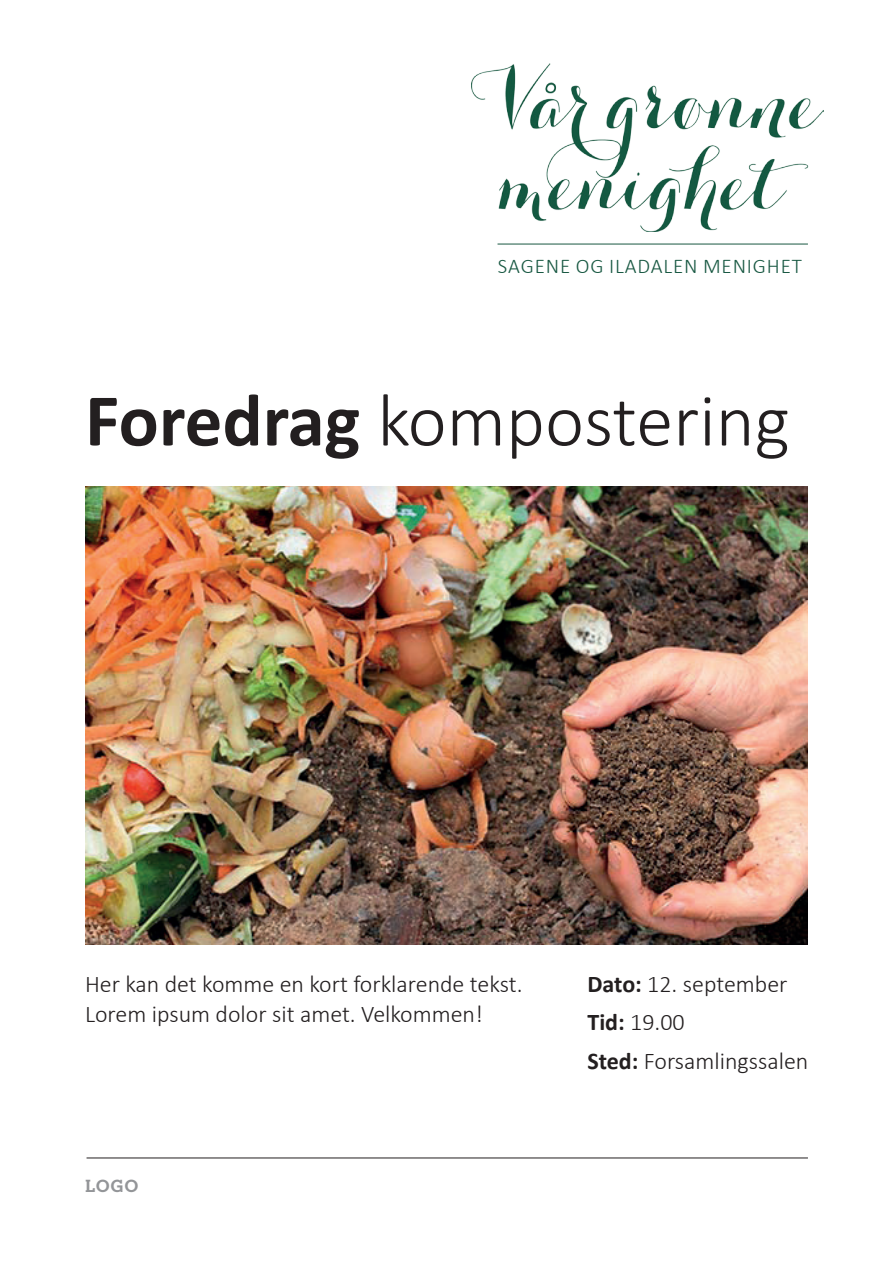
<style>
.page{position:relative;width:893px;height:1263px;background:#fff}
.page>*{position:absolute;margin:0;border:0;box-sizing:border-box;transform-origin:0 0}
.t1{font:300 75px "Calibri";color:#231f20}
.t2{font:300 24px/38.5px "Calibri";color:#231f20}
.t3{font:300 21px "Calibri";letter-spacing:.04em;color:#185842}
.t4{font:700 18px "Neutraface Slab Text";color:#939598}
.s1{font-weight:700}
</style>
<div class="page">
<hr style="left:87px;top:1158px;width:721px;height:1px;background:#231f20">
<img style="left:85px;top:487px;width:723px;height:457px">
<img style="left:472px;top:64px;width:352px;height:168px">
<hr style="left:497px;top:244px;width:311px;height:1px;background:#185842">
<p class="t3" style="left:498px;top:253px;width:305px">SAGENE OG ILADALEN MENIGHET</p>
<h1 class="t1" style="left:85px;top:374px;width:706px"><span class="s1">Foredrag</span> kompostering</h1>
<p class="t2" style="left:85px;top:968px;width:439px;line-height:30px">Her kan det komme en kort forklarende tekst.<br>Lorem ipsum dolor sit amet. Velkommen!</p>
<p class="t4" style="left:85px;top:1174px;width:55px">LOGO</p>
<p class="t2" style="left:587px;top:963px;width:222px"><span class="s1">Dato:</span> 12. september<br><span class="s1">Tid:</span> 19.00<br><span class="s1">Sted:</span> Forsamlingssalen</p>
</div>
